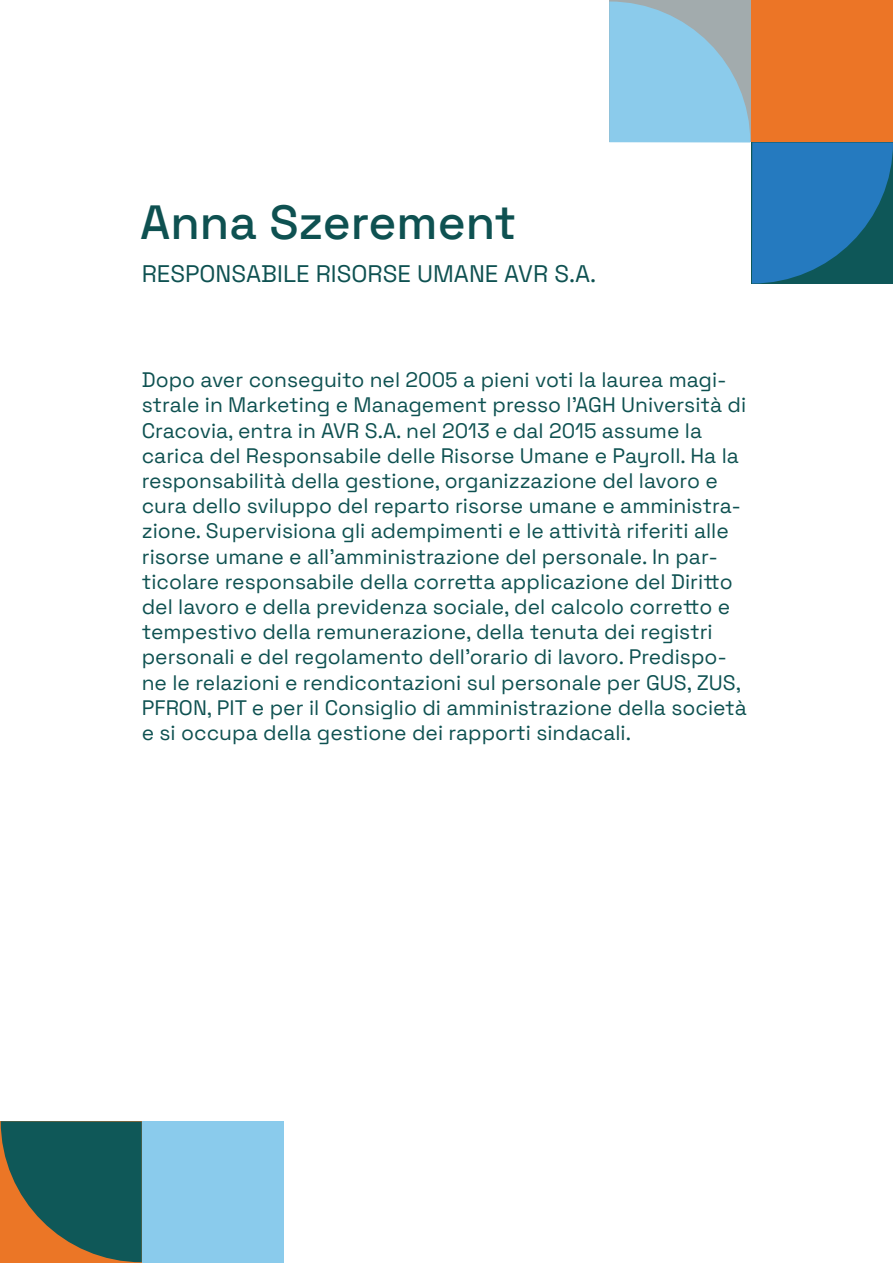
<style>
.page{position:relative;width:893px;height:1263px;background:#fff}
.page>*{position:absolute;margin:0;border:0;box-sizing:border-box;transform-origin:0 0}
.t1{font:300 48px "Space Grotesk";color:#0e5151}
.t2{font:300 24px "Space Grotesk";color:#0e5151}
.t3{font:300 21px/25.2px "Space Grotesk";color:#0e5151}
</style>
<div class="page">
<div style="left:142px;top:1121px;width:142px;height:142px;background:#8acbec"></div>
<svg style="left:1px;top:1121px;width:141px;height:141px;background:#3e5e4d"></svg>
<svg style="left:609px;top:2px;width:284px;height:282px"></svg>
<h1 class="t1" style="left:140px;top:187px;width:378px">Anna Szerement</h1>
<p class="t2" style="left:142px;top:256px;width:456px">RESPONSABILE RISORSE UMANE AVR S.A.</p>
<p class="t3" style="left:142px;top:366px;width:607px">Dopo aver conseguito nel 2005 a pieni voti la laurea magi&shy;strale in Marketing e Management presso l’AGH Università di Cracovia, entra in AVR S.A. nel 2013 e dal 2015 assume la carica del Responsabile delle Risorse Umane e Payroll. Ha la responsabilità della gestione, organizzazione del lavoro e cura dello sviluppo del reparto risorse umane e amministra&shy;zione. Supervisiona gli adempimenti e le attività riferiti alle risorse umane e all’amministrazione del personale. In par&shy;ticolare responsabile della corretta applicazione del Diritto del lavoro e della previdenza sociale, del calcolo corretto e tempestivo della remunerazione, della tenuta dei registri personali e del regolamento dell’orario di lavoro. Predispo&shy;ne le relazioni e rendicontazioni sul personale per GUS, ZUS, PFRON, PIT e per il Consiglio di amministrazione della società e si occupa della gestione dei rapporti sindacali.</p>
</div>
